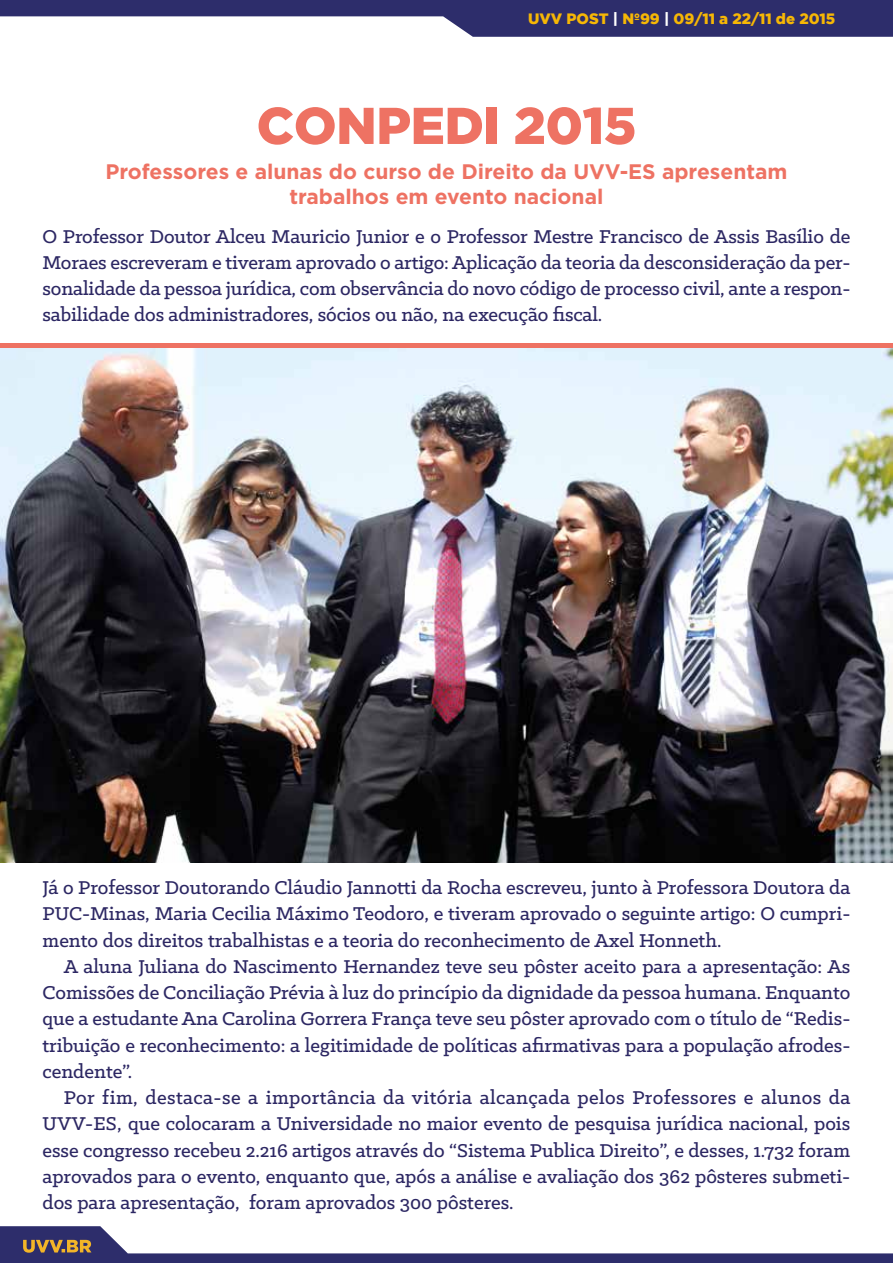
<style>
.page{position:relative;width:893px;height:1263px;background:#fff}
.page>*{position:absolute;margin:0;border:0;box-sizing:border-box;transform-origin:0 0}
.t1{font:900 51.6px "Gotham";letter-spacing:-.01em;color:#ee7263}
.t2{font:500 21px/26.2px "Klinic Slab";color:#2c2763;text-align:justify}
.t3{font:700 21px/25.2px "Gotham";color:#ee7263;text-align:center}
.t4{font:900 15px "Gotham";color:#f6b705}
.s1{color:#fff}
</style>
<div class="page">
<svg style="left:0;top:0;width:893px;height:37px"></svg>
<svg style="left:0;top:1226px;width:893px;height:37px"></svg>
<img style="left:0;top:347px;width:893px;height:515px">
<hr style="left:0;top:343px;width:893px;height:4px;background:#ee7263">
<p class="t4" style="left:528px;top:10px;width:309px">UVV POST <span class="s1">|</span> Nº99 <span class="s1">|</span> 09/11 a 22/11 de 2015</p>
<h1 class="t1" style="left:257px;top:96px;width:381px">CONPEDI 2015</h1>
<p class="t3" style="left:105px;top:158px;width:684px">Professores e alunas do curso de Direito da UVV-ES apresentam trabalhos em evento nacional</p>
<p class="t2" style="left:43px;top:223px;width:809px">O Professor Doutor Alceu Mauricio Junior e o Professor Mestre Francisco de Assis Basílio de Moraes escreveram e tiveram aprovado o artigo: Aplicação da teoria da desconsideração da per&shy;sonalidade da pessoa jurídica, com observância do novo código de processo civil, ante a respon&shy;sabilidade dos administradores, sócios ou não, na execução fiscal.</p>
<p class="t2" style="left:43px;top:874px;width:809px">Já o Professor Doutorando Cláudio Jannotti da Rocha escreveu, junto à Professora Doutora da PUC-Minas, Maria Cecilia Máximo Teodoro, e tiveram aprovado o seguinte artigo: O cumpri&shy;mento dos direitos trabalhistas e a teoria do reconhecimento de Axel Honneth.</p>
<p class="t2" style="left:43px;top:953px;width:809px;text-indent:21px">A aluna Juliana do Nascimento Hernandez teve seu pôster aceito para a apresentação: As Comissões de Conciliação Prévia à luz do princípio da dignidade da pessoa humana. Enquanto que a estudante Ana Carolina Gorrera França teve seu pôster aprovado com o título de “Redis&shy;tribuição e reconhecimento: a legitimidade de políticas afirmativas para a população afrodes&shy;cendente”.</p>
<p class="t2" style="left:43px;top:1084px;width:809px;text-indent:21px">Por fim, destaca-se a importância da vitória alcançada pelos Professores e alunos da UVV-ES, que colocaram a Universidade no maior evento de pesquisa jurídica nacional, pois esse congresso recebeu 2.216 artigos através do “Sistema Publica Direito”, e desses, 1.732 foram aprovados para o evento, enquanto que, após a análise e avaliação dos 362 pôsteres submeti&shy;dos para apresentação, foram aprovados 300 pôsteres.</p>
</div>
